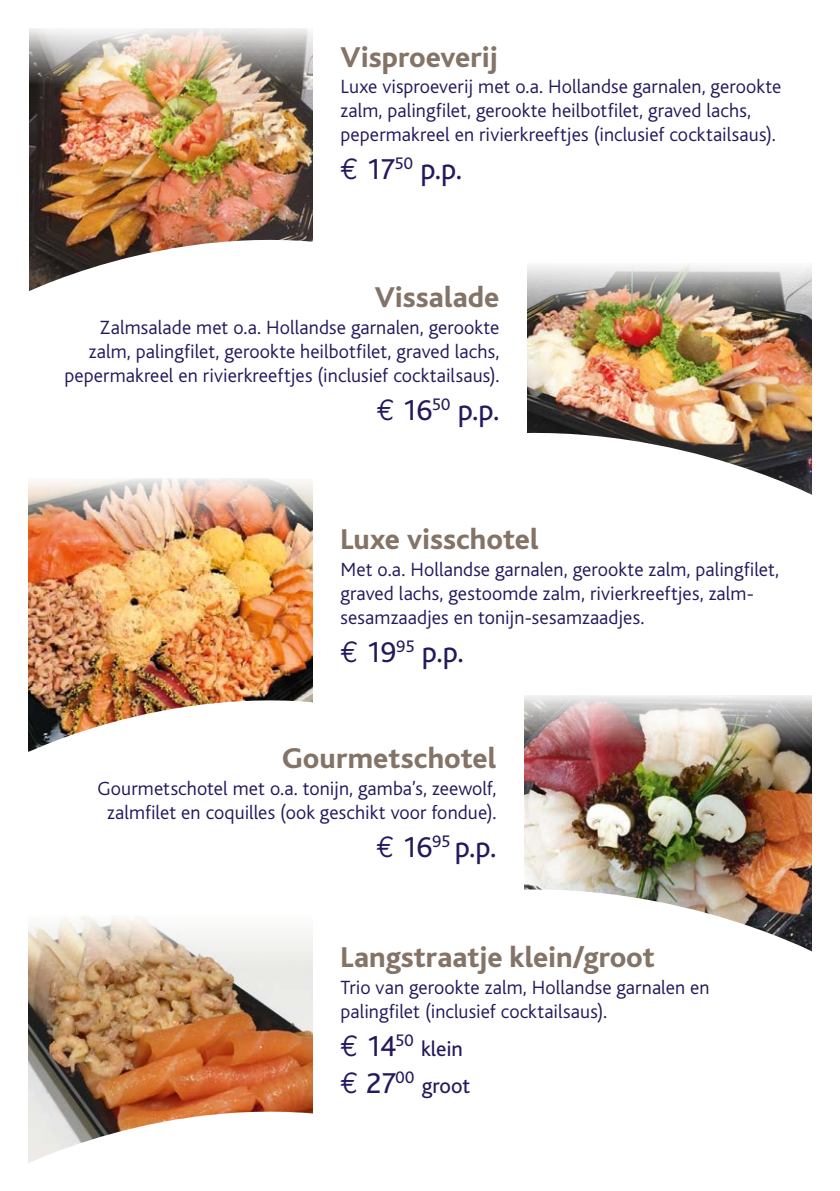
<style>
.page{position:relative;width:840px;height:1191px;background:#fff}
.page>*{position:absolute;margin:0;border:0;box-sizing:border-box;transform-origin:0 0}
.Tussenkop{font:800 30px "Bliss";color:#847468}
.Tussenkop-2{font:30px "Bliss";letter-spacing:-.04em;color:#24195d}
.Tussenkop-3{font:22px "Bliss";letter-spacing:-.005em;color:#24195d}
.Plat{font:300 20px/24px "Bliss";letter-spacing:.005em;color:#24195d}
.s1{font-family:"Euro Mono"}
</style>
<div class="page">
<img style="left:29px;top:28px;width:283px;height:191px">
<img style="left:28px;top:478px;width:284px;height:201px">
<img style="left:527px;top:263px;width:284px;height:147px">
<img style="left:524px;top:695px;width:287px;height:171px">
<img style="left:29px;top:219px;width:284px;height:72px">
<img style="left:28px;top:679px;width:285px;height:73px">
<img style="left:527px;top:410px;width:285px;height:85px">
<img style="left:524px;top:866px;width:288px;height:86px">
<img style="left:28px;top:917px;width:284px;height:173px">
<svg style="left:28px;top:1090px;width:285px;height:73px"></svg>
<p class="Tussenkop" style="left:340px;top:41px;width:159px">Visproeverij</p>
<p class="Plat" style="left:340px;top:75px;width:442px">Luxe visproeverij met o.a. Hollandse garnalen, gerookte zalm, palingfilet, gerookte heilbotfilet, graved lachs, pepermakreel en rivierkreeftjes (inclusief cocktailsaus).</p>
<p class="Tussenkop-2" style="left:340px;top:153px;width:123px"><span class="s1">€</span> 17<sup>50</sup> p.p.</p>
<p class="Tussenkop" style="left:374px;top:282px;width:126px">Vissalade</p>
<p class="Plat" style="left:64px;top:316px;width:436px;text-align:right">Zalmsalade met o.a. Hollandse garnalen, gerookte zalm, palingfilet, gerookte heilbotfilet, graved lachs, pepermakreel en rivierkreeftjes (inclusief cocktailsaus).</p>
<p class="Tussenkop-2" style="left:376px;top:394px;width:124px"><span class="s1">€</span> 16<sup>50</sup> p.p.</p>
<p class="Tussenkop" style="left:340px;top:524px;width:199px">Luxe visschotel</p>
<p class="Plat" style="left:340px;top:558px;width:440px">Met o.a. Hollandse garnalen, gerookte zalm, palingfilet, graved lachs, gestoomde zalm, rivierkreeftjes, zalm&shy;sesamzaadjes en tonijn-sesamzaadjes.</p>
<p class="Tussenkop-2" style="left:340px;top:636px;width:125px"><span class="s1">€</span> 19<sup>95</sup> p.p.</p>
<p class="Tussenkop" style="left:282px;top:742px;width:216px">Gourmetschotel</p>
<p class="Plat" style="left:97px;top:776px;width:400px;text-align:center">Gourmetschotel met o.a. tonijn, gamba’s, zeewolf, zalmfilet en coquilles (ook geschikt voor fondue).</p>
<p class="Tussenkop-2" style="left:376px;top:831px;width:121px"><span class="s1">€</span> 16<sup>95</sup> p.p.</p>
<p class="Tussenkop" style="left:340px;top:942px;width:315px">Langstraatje klein/groot</p>
<p class="Plat" style="left:340px;top:976px;width:370px">Trio van gerookte zalm, Hollandse garnalen en palingfilet (inclusief cocktailsaus).</p>
<p class="Tussenkop-2" style="left:340px;top:1030px;width:75px"><span class="s1">€</span> 14<sup>50</sup></p>
<p class="Tussenkop-3" style="left:421px;top:1037px;width:43px">klein</p>
<p class="Tussenkop-2" style="left:340px;top:1067px;width:75px"><span class="s1">€</span> 27<sup>00</sup></p>
<p class="Tussenkop-3" style="left:421px;top:1074px;width:50px">groot</p>
</div>
